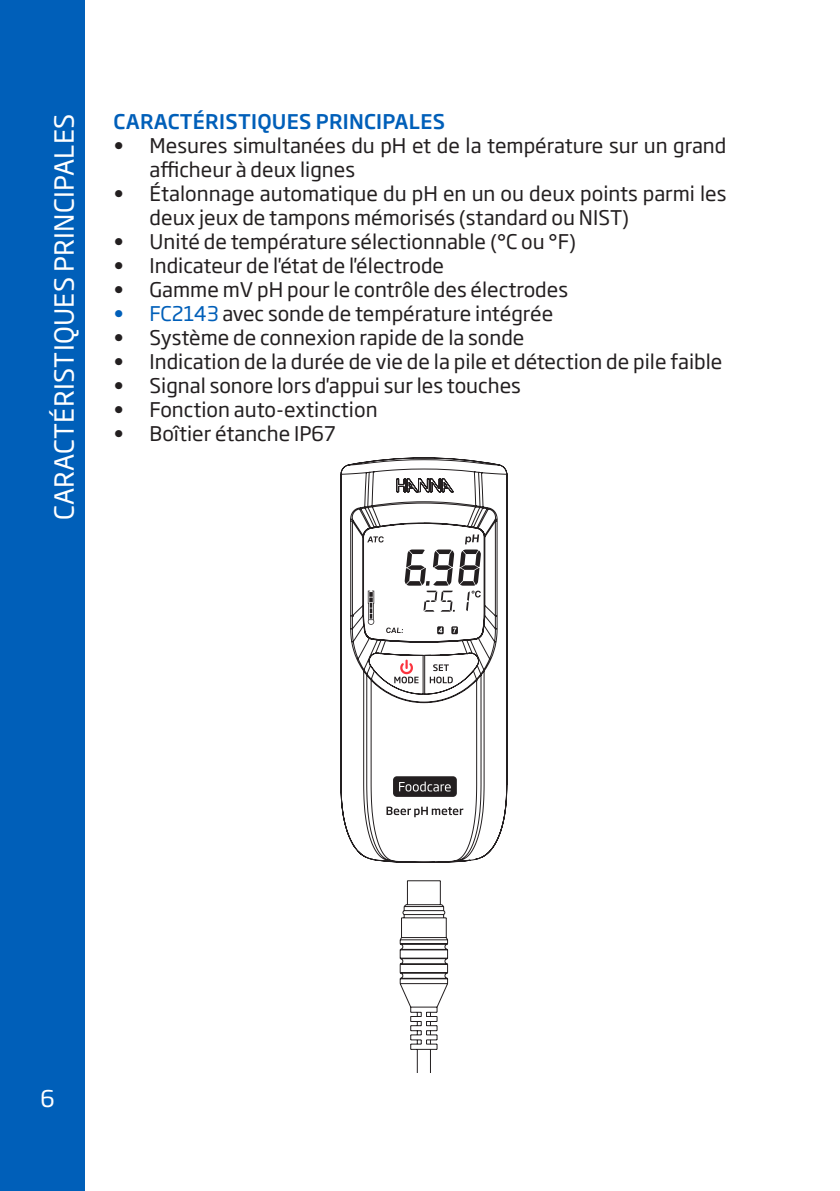
<style>
.page{position:relative;width:840px;height:1191px;background:#fff}
.page>*{position:absolute;margin:0;border:0;box-sizing:border-box;transform-origin:0 0}
.t1{font:26px "Soho Gothic Pro";letter-spacing:.015em;color:#fff}
.t2{font:22.8px "Soho Gothic Pro";color:#fff}
.t3{font:20px/24px "Soho Gothic Pro";color:#231f20}
.t4{font:500 20px "Soho Gothic Pro";letter-spacing:.015em;color:#005fb9}
.s1{color:#005fb9}
</style>
<div class="page">
<div style="left:0;top:0;width:85px;height:1191px;background:#005fb9"></div>
<svg style="left:399px;top:880px;width:49px;height:192px"></svg>
<svg style="left:340px;top:458px;width:166px;height:404px"></svg>
<svg style="left:394px;top:659px;width:24px;height:24px"></svg>
<svg style="left:429px;top:664px;width:23px;height:19px"></svg>
<svg style="left:393px;top:776px;width:63px;height:21px"></svg>
<svg style="left:386px;top:806px;width:77px;height:11px"></svg>
<p class="t1" style="left:44px;top:520px;width:408px;rotate:-90deg">CARACTÉRISTIQUES PRINCIPALES</p>
<p class="t4" style="left:114px;top:106px;width:333px">CARACTÉRISTIQUES PRINCIPALES</p>
<p class="t3" style="left:149px;top:133px;width:578px;text-indent:-36px">• Mesures simultanées du pH et de la température sur un grand afficheur à deux lignes</p>
<p class="t3" style="left:149px;top:181px;width:578px;text-indent:-36px">• Étalonnage automatique du pH en un ou deux points parmi les deux jeux de tampons mémorisés (standard ou NIST)</p>
<p class="t3" style="left:113px;top:229px;width:464px">• Unité de température sélectionnable (°C ou °F)</p>
<p class="t3" style="left:113px;top:253px;width:332px">• Indicateur de l'état de l'électrode</p>
<p class="t3" style="left:113px;top:277px;width:456px">• Gamme mV pH pour le contrôle des électrodes</p>
<p class="t3" style="left:113px;top:301px;width:441px"><span class="s1">• FC2143</span> avec sonde de température intégrée</p>
<p class="t3" style="left:113px;top:325px;width:412px">• Système de connexion rapide de la sonde</p>
<p class="t3" style="left:113px;top:349px;width:610px">• Indication de la durée de vie de la pile et détection de pile faible</p>
<p class="t3" style="left:113px;top:373px;width:408px">• Signal sonore lors d'appui sur les touches</p>
<p class="t3" style="left:113px;top:397px;width:265px">• Fonction auto-extinction</p>
<p class="t3" style="left:113px;top:421px;width:223px">• Boîtier étanche IP67</p>
<p class="t2" style="left:41px;top:1080px;width:16px">6</p>
</div>
